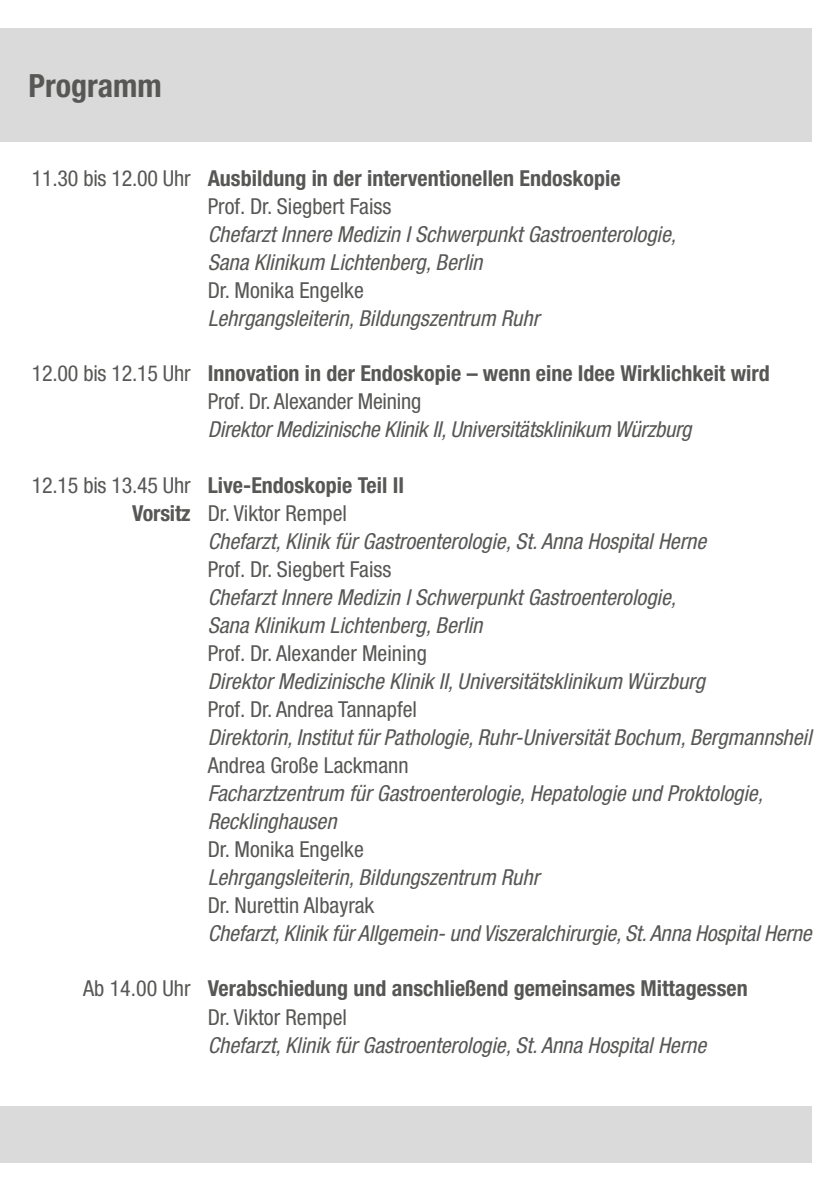
<style>
.page{position:relative;width:840px;height:1191px;background:#fff}
.page>*{position:absolute;margin:0;border:0;box-sizing:border-box;transform-origin:0 0}
.t1{font:700 condensed 32px "Helvetica Neue LT Std";color:#575756}
.t2{font:italic condensed 22px/28px "Helvetica Neue LT Std";color:#575756}
.t3{font:700 condensed 22px/28px "Helvetica Neue LT Std";color:#575756}
.t4{font:condensed 22px "Helvetica Neue LT Std";color:#575756}
.s1{font-weight:400}
</style>
<div class="page">
<div style="left:0;top:28px;width:811px;height:114px;background:#dadada"></div>
<div style="left:0;top:1106px;width:811px;height:56px;background:#dadada"></div>
<h1 class="t1" style="left:28px;top:66px;width:135px">Programm</h1>
<p class="t3" style="left:207px;top:164px;width:414px;text-indent:-176px"><span class="s1">11.30 bis 12.00 Uhr</span> Ausbildung in der interventionellen Endoskopie<br><span class="s1">Prof. Dr. Siegbert Faiss</span></p>
<p class="t2" style="left:207px;top:221px;width:469px">Chefarzt Innere Medizin I Schwerpunkt Gastroenterologie,<br>Sana Klinikum Lichtenberg, Berlin</p>
<p class="t4" style="left:207px;top:277px;width:157px">Dr. Monika Engelke</p>
<p class="t2" style="left:207px;top:305px;width:333px">Lehrgangsleiterin, Bildungszentrum Ruhr</p>
<p class="t3" style="left:207px;top:359px;width:563px;text-indent:-176px"><span class="s1">12.00 bis 12.15 Uhr</span> Innovation in der Endoskopie – wenn eine Idee Wirklichkeit wird<br><span class="s1">Prof. Dr. Alexander Meining</span></p>
<p class="t2" style="left:207px;top:416px;width:485px">Direktor Medizinische Klinik II, Universitätsklinikum Würzburg</p>
<p class="t4" style="left:32px;top:472px;width:160px">12.15 bis 13.45 Uhr</p>
<p class="t3" style="left:132px;top:499px;width:60px">Vorsitz</p>
<p class="t3" style="left:207px;top:471px;width:198px">Live-Endoskopie Teil II</p>
<p class="t4" style="left:207px;top:500px;width:141px">Dr. Viktor Rempel</p>
<p class="t2" style="left:207px;top:527px;width:499px">Chefarzt, Klinik für Gastroenterologie, St. Anna Hospital Herne</p>
<p class="t4" style="left:207px;top:556px;width:185px">Prof. Dr. Siegbert Faiss</p>
<p class="t2" style="left:207px;top:583px;width:469px">Chefarzt Innere Medizin I Schwerpunkt Gastroenterologie,<br>Sana Klinikum Lichtenberg, Berlin</p>
<p class="t4" style="left:207px;top:640px;width:221px">Prof. Dr. Alexander Meining</p>
<p class="t2" style="left:207px;top:667px;width:498px">Direktor Medizinische Klinik II, Universitätsklinikum Würzburg</p>
<p class="t4" style="left:207px;top:696px;width:211px">Prof. Dr. Andrea Tannapfel</p>
<p class="t2" style="left:207px;top:723px;width:605px">Direktorin, Institut für Pathologie, Ruhr-Universität Bochum, Bergmannsheil</p>
<p class="t4" style="left:207px;top:752px;width:202px">Andrea Große Lackmann</p>
<p class="t2" style="left:207px;top:779px;width:556px">Facharztzentrum für Gastroenterologie, Hepatologie und Proktologie,<br>Recklinghausen</p>
<p class="t4" style="left:207px;top:836px;width:157px">Dr. Monika Engelke</p>
<p class="t2" style="left:207px;top:863px;width:333px">Lehrgangsleiterin, Bildungszentrum Ruhr</p>
<p class="t4" style="left:207px;top:892px;width:168px">Dr. Nurettin Albayrak</p>
<p class="t2" style="left:207px;top:919px;width:605px">Chefarzt, Klinik für Allgemein- und Viszeralchirurgie, St. Anna Hospital Herne</p>
<p class="t3" style="left:207px;top:974px;width:541px;text-indent:-124px"><span class="s1">Ab 14.00 Uhr</span> Verabschiedung und anschließend gemeinsames Mittagessen<br><span class="s1">Dr. Viktor Rempel</span></p>
<p class="t2" style="left:207px;top:1031px;width:499px">Chefarzt, Klinik für Gastroenterologie, St. Anna Hospital Herne</p>
</div>
